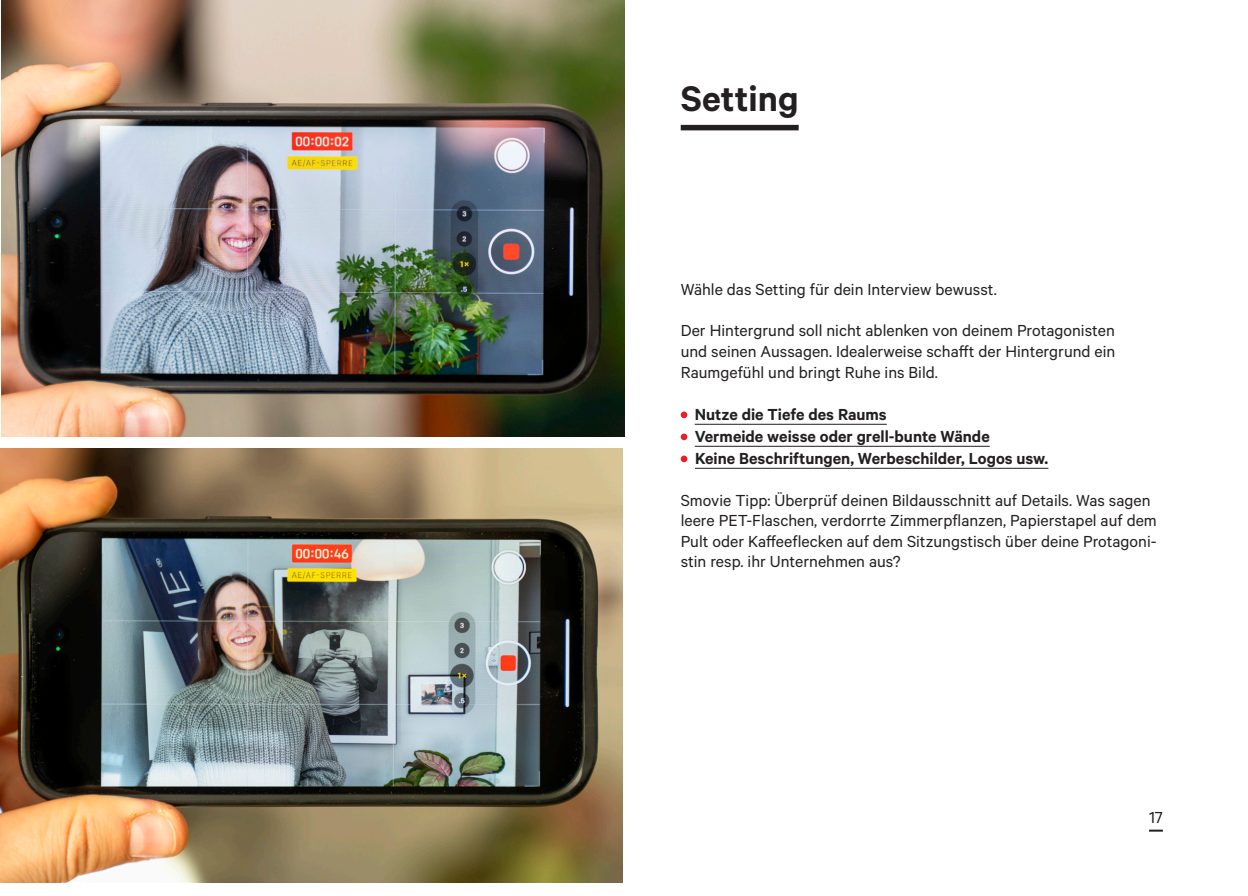
<style>
.page{position:relative;width:1248px;height:896px;background:#fff}
.page>*{position:absolute;margin:0;border:0;box-sizing:border-box;transform-origin:0 0}
.t1{font:600 40px "Calibre";color:#231f20}
.t2{font:18px/20.6px "Calibre";color:#231f20;text-align:justify}
.t3{font:600 18px "Calibre";color:#231f20}
</style>
<div class="page">
<hr style="left:694px;top:424px;width:192px;height:1px;background:#231f20">
<hr style="left:694px;top:446px;width:295px;height:1px;background:#231f20">
<hr style="left:695px;top:468px;width:353px;height:1px;background:#231f20">
<div style="left:680px;top:411px;width:7px;height:7px;background:#ee1d23;border-radius:50%"></div>
<svg style="left:680px;top:433px;width:7px;height:7px"></svg>
<svg style="left:680px;top:455px;width:7px;height:7px"></svg>
<div style="left:680px;top:125px;width:118px;height:5px;background:#231f20"></div>
<svg style="left:1149px;top:829px;width:13px;height:2px"></svg>
<img style="left:1px;top:0;width:623px;height:437px">
<img style="left:0;top:448px;width:623px;height:434px">
<p class="t1" style="left:680px;top:75px;width:119px">Setting</p>
<p class="t2" style="left:680px;top:279px;width:317px">Wähle das Setting für dein Interview bewusst.</p>
<p class="t2" style="left:680px;top:320px;width:436px">Der Hintergrund soll nicht ablenken von deinem Protagonisten und seinen Aussagen. Idealerweise schafft der Hintergrund ein Raumgefühl und bringt Ruhe ins Bild.</p>
<p class="t3" style="left:694px;top:404px;width:194px">Nutze die Tiefe des Raums</p>
<p class="t3" style="left:694px;top:426px;width:296px">Vermeide weisse oder grell-bunte Wände</p>
<p class="t3" style="left:695px;top:448px;width:355px">Keine Beschriftungen, Werbeschilder, Logos usw.</p>
<p class="t2" style="left:680px;top:489px;width:477px;text-align:left">Smovie Tipp: Überprüf deinen Bildausschnitt auf Details. Was sagen leere PET-Flaschen, verdorrte Zimmerpflanzen, Papierstapel auf dem Pult oder Kaffeeflecken auf dem Sitzungstisch über deine Protagoni&shy;stin resp. ihr Unternehmen aus?</p>
<p class="t2" style="left:1148px;top:806px;width:15px">17</p>
</div>
